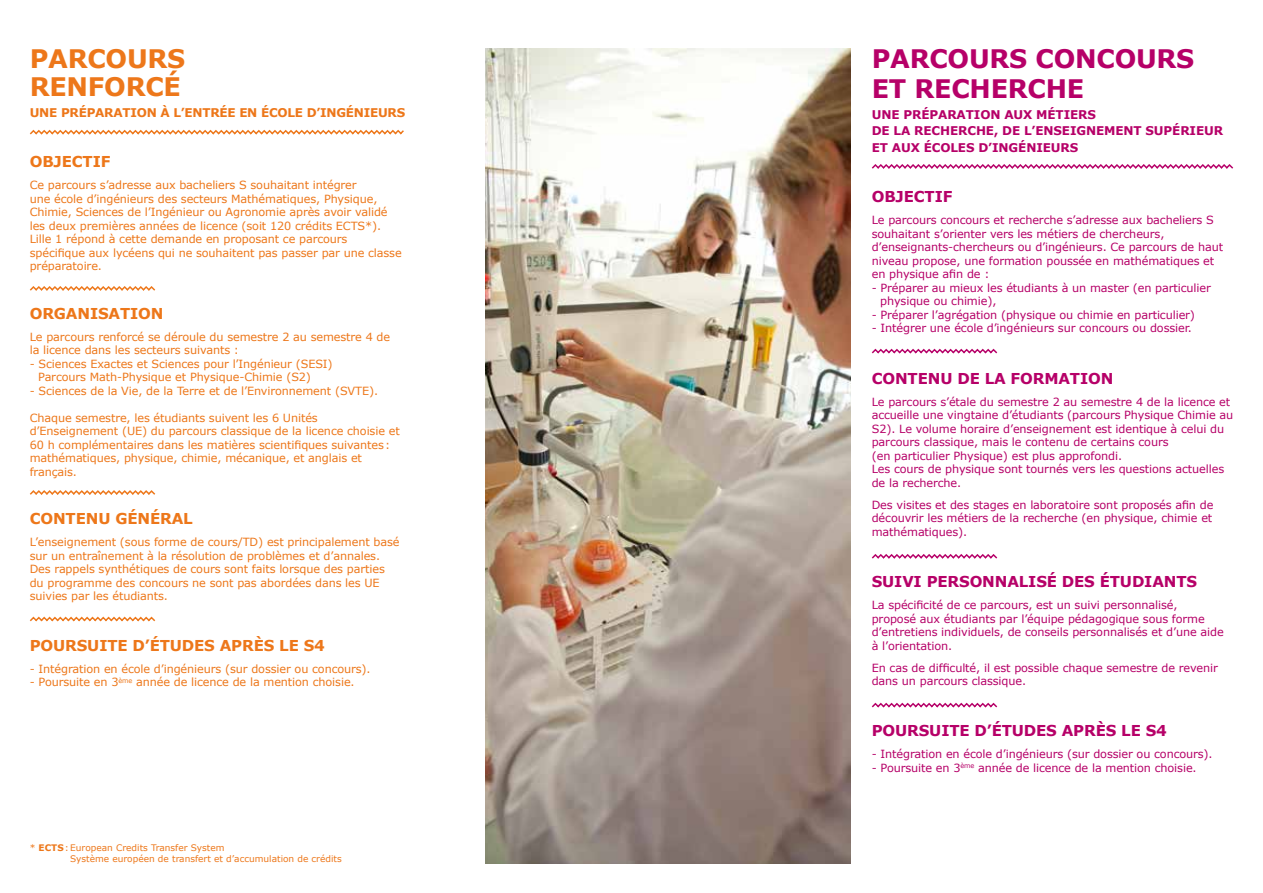
<style>
.page{position:relative;width:1263px;height:893px;background:#fff}
.page>*{position:absolute;margin:0;border:0;box-sizing:border-box;transform-origin:0 0}
.t1{font:700 25.5px "Verdana";color:#b60068}
.t2{font:700 25.5px/28.5px "Verdana";color:#ed771a}
.t3{font:700 15px "Verdana";letter-spacing:-.01em;color:#b60068}
.t4{font:700 15px "Verdana";letter-spacing:-.01em;color:#ed771a}
.t5{font:700 12px/16.5px "Verdana";letter-spacing:-.01em;color:#b60068}
.t6{font:700 12px "Verdana";letter-spacing:-.02em;color:#ed771a}
.t7{font:11.25px/13.5px "Verdana";letter-spacing:-.01em;color:#b60068}
.t8{font:11.25px/13.5px "Verdana";letter-spacing:-.01em;color:#ed771a}
.t9{font:9px/10.8px "Verdana";color:#ed771a}
.t10{font:700 9px "Verdana";color:#ed771a}
.s1{font-weight:400}
</style>
<div class="page">
<img style="left:485px;top:48px;width:365px;height:815px">
<svg style="left:871px;top:164px;width:363px;height:5px"></svg>
<svg style="left:871px;top:348px;width:127px;height:6px"></svg>
<svg style="left:871px;top:554px;width:127px;height:5px"></svg>
<svg style="left:871px;top:702px;width:127px;height:6px"></svg>
<svg style="left:29px;top:129px;width:375px;height:6px"></svg>
<svg style="left:29px;top:286px;width:127px;height:5px"></svg>
<svg style="left:29px;top:490px;width:127px;height:5px"></svg>
<svg style="left:29px;top:616px;width:127px;height:6px"></svg>
<h1 class="t2" style="left:30px;top:45px;width:21px">PARCOURS<br>RENFORCÉ</h1>
<p class="t6" style="left:30px;top:105px;width:377px">U NE PRÉPARATION À L’ENTRÉE EN ÉCOLE D’INGÉNIEURS</p>
<h2 class="t4" style="left:30px;top:152px;width:82px">OBJECTIF</h2>
<p class="t8" style="left:30px;top:178px;width:373px">Ce parcours s’adresse aux bacheliers S souhaitant intégrer<br>une école d’ingénieurs des secteurs Mathématiques, Physique, Chimie, Sciences de l’Ingénieur ou Agronomie après avoir validé les deux premières années de licence (soit 120 crédits ECTS*).<br>Lille 1 répond à cette demande en proposant ce parcours spécifique aux lycéens qui ne souhaitent pas passer par une classe préparatoire.</p>
<h2 class="t4" style="left:30px;top:303px;width:135px">ORGANISATION</h2>
<p class="t8" style="left:30px;top:330px;width:362px">Le parcours renforcé se déroule du semestre 2 au semestre 4 de la licence dans les secteurs suivants :</p>
<p class="t8" style="left:38px;top:357px;width:296px;text-indent:-9px">- Sciences Exactes et Sciences pour l’Ingénieur (SESI)<br>Parcours Math-Physique et Physique-Chimie (S2)</p>
<p class="t8" style="left:30px;top:384px;width:350px">- Sciences de la Vie, de la Terre et de l’Environnement (SVTE).</p>
<p class="t8" style="left:30px;top:411px;width:372px">Chaque semestre, les étudiants suivent les 6 Unités d’Enseignement (UE) du parcours classique de la licence choisie et 60 h complémentaires dans les matières scientifiques suivantes: mathématiques, physique, chimie, mécanique, et anglais et français.</p>
<h2 class="t4" style="left:30px;top:509px;width:164px">CONTENU GÉNÉRAL</h2>
<p class="t8" style="left:30px;top:536px;width:371px">L’enseignement (sous forme de cours/TD) est principalement basé sur un entraînement à la résolution de problèmes et d’annales.<br>Des rappels synthétiques de cours sont faits lorsque des parties du programme des concours ne sont pas abordées dans les UE suivies par les étudiants.</p>
<h2 class="t4" style="left:30px;top:635px;width:297px">POURSUITE D’ÉTUDES APRÈS LE S4</h2>
<p class="t8" style="left:30px;top:662px;width:342px">- Intégration en école d’ingénieurs (sur dossier ou concours).</p>
<p class="t8" style="left:30px;top:676px;width:326px">- Poursuite en 3<sup>ème</sup> année de licence de la mention choisie.</p>
<p class="t10" style="left:30px;top:842px;width:16px"><span class="s1">*</span> ECTS</p>
<p class="t9" style="left:70px;top:843px;width:273px;text-indent:-5px">:European Credits Transfer System<br>Système européen de transfert et d’accumulation de crédits</p>
<h1 class="t1" style="left:872px;top:42px;width:21px">PARCOURS</h1>
<h1 class="t1" style="left:1035px;top:42px;width:21px">CONCOURS</h1>
<h1 class="t1" style="left:872px;top:72px;width:63px">ET RECHERCHE</h1>
<p class="t5" style="left:872px;top:106px;width:353px">U NE PRÉPARATION AUX MÉTIERS<br>DE LA RECHERCHE, DE L’ENSEIGNEMENT SUPÉRIEUR<br>ET AUX ÉCOLES D’INGÉNIEURS</p>
<h2 class="t3" style="left:872px;top:187px;width:82px">OBJECTIF</h2>
<p class="t7" style="left:872px;top:214px;width:353px">Le parcours concours et recherche s’adresse aux bacheliers S souhaitant s’orienter vers les métiers de chercheurs, d’enseignants-chercheurs ou d’ingénieurs. Ce parcours de haut niveau propose, une formation poussée en mathématiques et en physique afin de :</p>
<p class="t7" style="left:880px;top:281px;width:332px;text-indent:-9px">- Préparer au mieux les étudiants à un master (en particulier physique ou chimie),</p>
<p class="t7" style="left:872px;top:308px;width:325px">- Préparer l’agrégation (physique ou chimie en particulier)</p>
<p class="t7" style="left:872px;top:322px;width:322px">- Intégrer une école d’ingénieurs sur concours ou dossier.</p>
<h2 class="t3" style="left:872px;top:369px;width:243px">CONTENU DE LA FORMATION</h2>
<p class="t7" style="left:872px;top:395px;width:363px">Le parcours s’étale du semestre 2 au semestre 4 de la licence et accueille une vingtaine d’étudiants (parcours Physique Chimie au S2). Le volume horaire d’enseignement est identique à celui du parcours classique, mais le contenu de certains cours<br>(en particulier Physique) est plus approfondi.<br>Les cours de physique sont tournés vers les questions actuelles de la recherche.</p>
<p class="t7" style="left:872px;top:498px;width:343px;text-align:justify">Des visites et des stages en laboratoire sont proposés afin de découvrir les métiers de la recherche (en physique, chimie et mathématiques).</p>
<h2 class="t3" style="left:872px;top:572px;width:327px">SUIVI PERSONNALISÉ DES ÉTUDIANTS</h2>
<p class="t7" style="left:872px;top:598px;width:354px">La spécificité de ce parcours, est un suivi personnalisé, proposé aux étudiants par l’équipe pédagogique sous forme d’entretiens individuels, de conseils personnalisés et d’une aide à l’orientation.</p>
<p class="t7" style="left:872px;top:661px;width:348px">En cas de difficulté, il est possible chaque semestre de revenir dans un parcours classique.</p>
<h2 class="t3" style="left:872px;top:721px;width:297px">POURSUITE D’ÉTUDES APRÈS LE S4</h2>
<p class="t7" style="left:872px;top:748px;width:342px">- Intégration en école d’ingénieurs (sur dossier ou concours).</p>
<p class="t7" style="left:872px;top:761px;width:326px">- Poursuite en 3<sup>ème</sup> année de licence de la mention choisie.</p>
</div>
